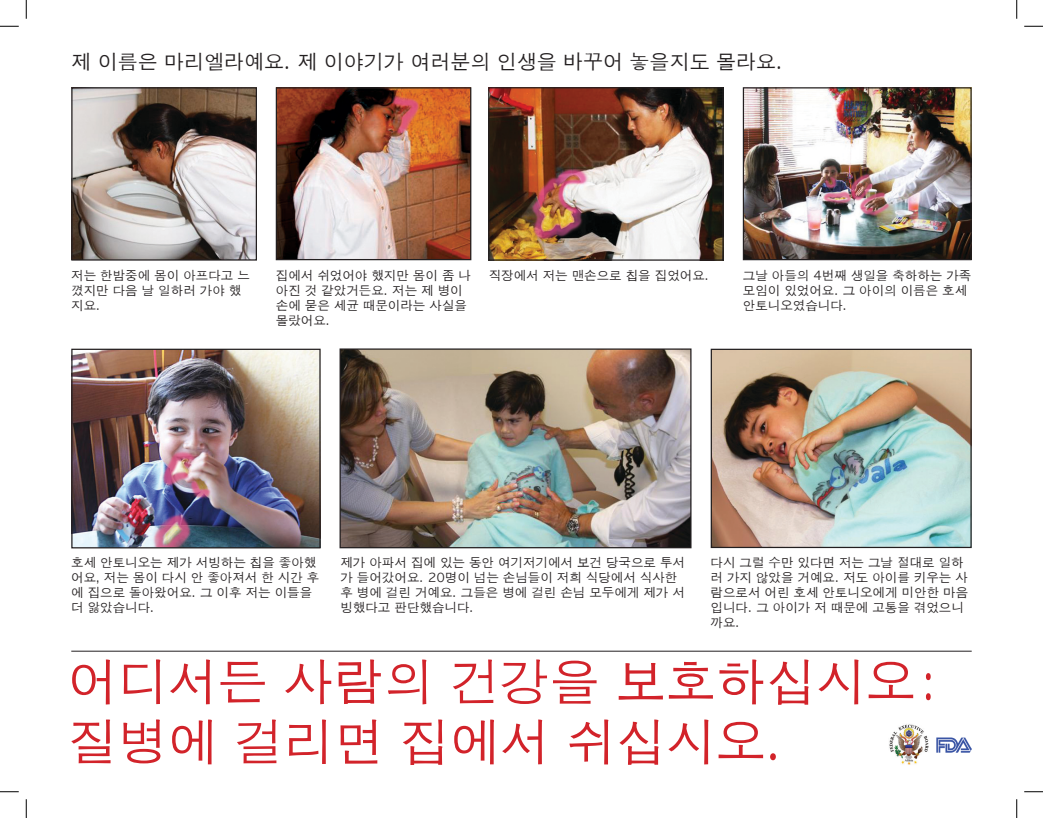
<style>
.page{position:relative;width:1043px;height:818px;background:#fff}
.page>*{position:absolute;margin:0;border:0;box-sizing:border-box;transform-origin:0 0}
.t1{font:50px/60px "Apple Gothic";color:#d2232a}
.t2{font:20px "Apple Gothic";color:#231f20}
.t3{font:12.5px/15px "Apple Gothic";color:#231f20}
</style>
<div class="page">
<hr style="left:71px;top:650px;width:900px;height:1px;background:#231f20">
<img style="left:73px;top:89px;width:182px;height:169px">
<div style="left:71px;top:87px;width:186px;height:173px;border:1px solid #231f20"></div>
<img style="left:278px;top:89px;width:191px;height:169px">
<div style="left:276px;top:87px;width:195px;height:173px;border:1px solid #231f20"></div>
<img style="left:490px;top:89px;width:231px;height:170px">
<div style="left:488px;top:87px;width:235px;height:174px;border:1px solid #231f20"></div>
<img style="left:744px;top:89px;width:225px;height:169px">
<div style="left:742px;top:87px;width:229px;height:173px;border:1px solid #231f20"></div>
<img style="left:341px;top:350px;width:348px;height:196px">
<div style="left:339px;top:348px;width:352px;height:200px;border:1px solid #231f20"></div>
<img style="left:712px;top:351px;width:257px;height:195px">
<div style="left:710px;top:349px;width:261px;height:199px;border:1px solid #231f20"></div>
<img style="left:73px;top:350px;width:245px;height:196px">
<div style="left:71px;top:348px;width:249px;height:200px;border:1px solid #231f20"></div>
<img style="left:889px;top:724px;width:40px;height:41px">
<img style="left:936px;top:737px;width:35px;height:15px">
<svg style="left:0;top:25px;width:19px;height:2px"></svg>
<svg style="left:1024px;top:25px;width:18px;height:2px"></svg>
<svg style="left:0;top:791px;width:19px;height:1px"></svg>
<svg style="left:1024px;top:791px;width:18px;height:1px"></svg>
<svg style="left:25px;top:0;width:2px;height:19px"></svg>
<svg style="left:25px;top:799px;width:2px;height:19px"></svg>
<svg style="left:1016px;top:0;width:1px;height:19px"></svg>
<svg style="left:1016px;top:799px;width:1px;height:19px"></svg>
<h1 class="t2" style="left:71px;top:50px;width:713px">제 이름은 마리엘라예요. 제 이야기가 여러분의 인생을 바꾸어 놓을지도 몰라요.</h1>
<p class="t3" style="left:71px;top:268px;width:180px">저는 한밤중에 몸이 아프다고 느</p>
<p class="t3" style="left:276px;top:268px;width:196px">집에서 쉬었어야 했지만 몸이 좀 나</p>
<p class="t3" style="left:489px;top:268px;width:222px">직장에서 저는 맨손으로 칩을 집었어요.</p>
<p class="t3" style="left:742px;top:268px;width:230px">그날 아들의 4번째 생일을 축하하는 가족</p>
<p class="t3" style="left:71px;top:283px;width:171px">꼈지만 다음 날 일하러 가야 했</p>
<p class="t3" style="left:276px;top:283px;width:188px">아진 것 같았거든요. 저는 제 병이</p>
<p class="t3" style="left:742px;top:283px;width:226px">모임이 있었어요. 그 아이의 이름은 호세</p>
<p class="t3" style="left:71px;top:298px;width:31px">지요.</p>
<p class="t3" style="left:276px;top:298px;width:193px">손에 묻은 세균 때문이라는 사실을</p>
<p class="t3" style="left:742px;top:298px;width:106px">안토니오였습니다.</p>
<p class="t3" style="left:276px;top:313px;width:56px">몰랐어요.</p>
<p class="t3" style="left:71px;top:555px;width:246px">호세 안토니오는 제가 서빙하는 칩을 좋아했</p>
<p class="t3" style="left:340px;top:555px;width:346px">제가 아파서 집에 있는 동안 여기저기에서 보건 당국으로 투서</p>
<p class="t3" style="left:710px;top:555px;width:255px">다시 그럴 수만 있다면 저는 그날 절대로 일하</p>
<p class="t3" style="left:71px;top:570px;width:250px">어요, 저는 몸이 다시 안 좋아져서 한 시간 후</p>
<p class="t3" style="left:340px;top:570px;width:338px">가 들어갔어요. 20명이 넘는 손님들이 저희 식당에서 식사한</p>
<p class="t3" style="left:710px;top:570px;width:259px">러 가지 않았을 거예요. 저도 아이를 키우는 사</p>
<p class="t3" style="left:71px;top:585px;width:242px">에 집으로 돌아왔어요. 그 이후 저는 이틀을</p>
<p class="t3" style="left:340px;top:585px;width:346px">후 병에 걸린 거예요. 그들은 병에 걸린 손님 모두에게 제가 서</p>
<p class="t3" style="left:710px;top:585px;width:259px">람으로서 어린 호세 안토니오에게 미안한 마음</p>
<p class="t3" style="left:71px;top:600px;width:85px">더 앓았습니다.</p>
<p class="t3" style="left:340px;top:600px;width:135px">빙했다고 판단했습니다.</p>
<p class="t3" style="left:710px;top:600px;width:255px">입니다. 그 아이가 저 때문에 고통을 겪었으니 까요.</p>
<p class="t1" style="left:68px;top:652px;width:874px">어디서든 사람의 건강을 보호하십시오: 질병에 걸리면 집에서 쉬십시오.</p>
</div>
